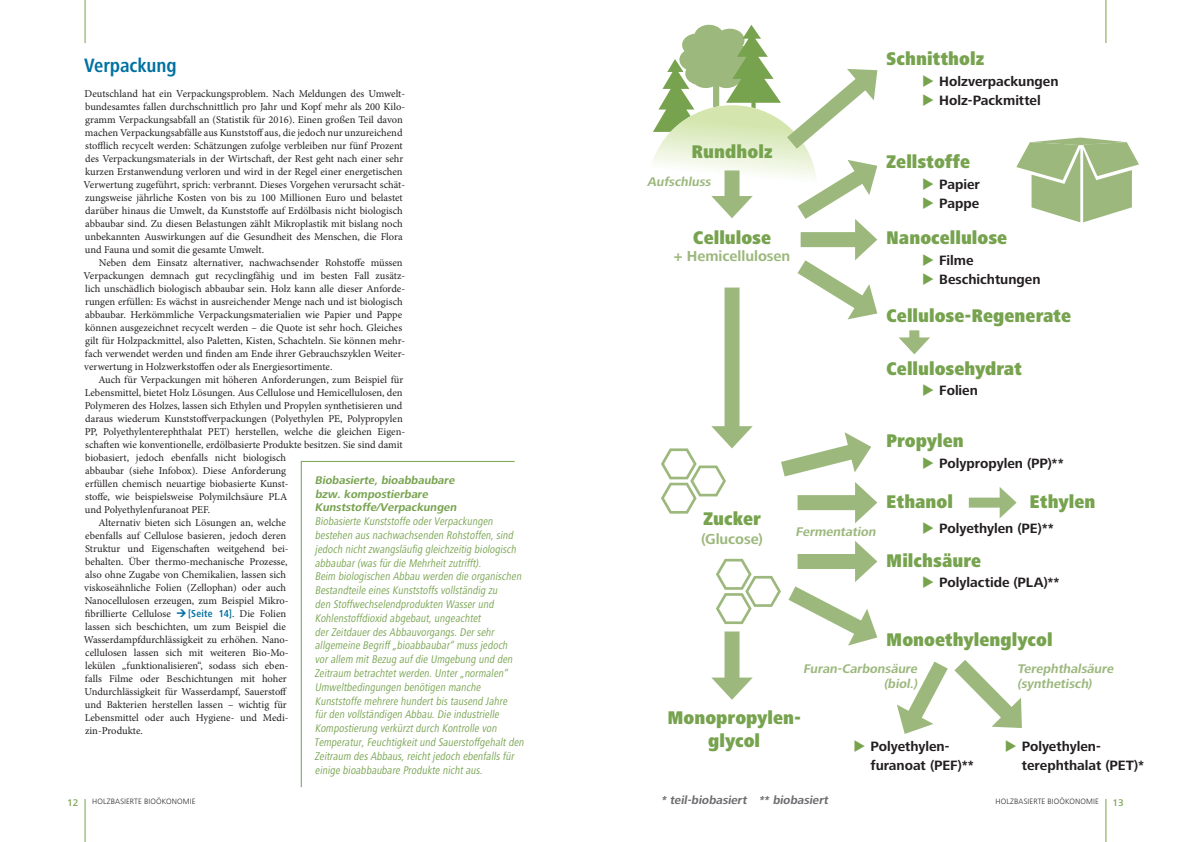
<style>
.page{position:relative;width:1191px;height:842px;background:#fff}
.page>*{position:absolute;margin:0;border:0;box-sizing:border-box;transform-origin:0 0}
.t1{font:700 condensed 20px "Frutiger Next LT";letter-spacing:-.005em;color:#0071a1}
.t2{font:900 condensed 19px/23px "Frutiger Next LT";color:#77a34f;text-align:center}
.t3{font:700 15px "Frutiger Next LT";color:#9cb87d}
.t4{font:700 14px/19px "Frutiger Next LT";color:#231f20}
.t5{font:italic 700 13px/15px "Frutiger Next LT";color:#9cb87d}
.t6{font:italic 700 12px "Frutiger Next LT";color:#6c6d70}
.t7{font:italic condensed 11.5px/13.8px "Frutiger Next LT";color:#77a34f}
.t8{font:italic 700 11.5px/13.8px "Frutiger Next LT";color:#77a34f}
.t9{font:10.5px/13px "Minion Pro";color:#231f20}
.t10{font:500 10px "Frutiger Next LT";color:#77a34f}
.t11{font:300 8px "Frutiger Next LT";letter-spacing:.015em;color:#231f20}
.s1{font-family:"Frutiger Next LT";font-weight:700;font-stretch:condensed;color:#0071a1}
.s2{color:#77a34f}
</style>
<div class="page">
<svg style="left:1016px;top:138px;width:123px;height:84px"></svg>
<svg style="left:897px;top:660px;width:125px;height:74px"></svg>
<svg style="left:781px;top:432px;width:96px;height:91px"></svg>
<svg style="left:652px;top:25px;width:226px;height:302px"></svg>
<div style="left:724px;top:631px;width:15px;height:55px;background:#9cb87d"></div>
<svg style="left:711px;top:677px;width:41px;height:23px"></svg>
<div style="left:724px;top:288px;width:15px;height:146px;background:#9cb87d"></div>
<div style="left:909px;top:330px;width:10px;height:14px;background:#9cb87d"></div>
<svg style="left:898px;top:337px;width:32px;height:17px"></svg>
<div style="left:968px;top:498px;width:38px;height:10px;background:#9cb87d"></div>
<svg style="left:999px;top:487px;width:17px;height:31px"></svg>
<svg style="left:661px;top:426px;width:91px;height:88px"></svg>
<svg style="left:716px;top:541px;width:162px;height:110px"></svg>
<hr style="left:85px;top:799px;width:1px;height:43px;background:#77a34f">
<hr style="left:85px;top:0;width:1px;height:43px;background:#77a34f">
<hr style="left:1105px;top:799px;width:1px;height:43px;background:#77a34f">
<hr style="left:1105px;top:0;width:1px;height:43px;background:#77a34f">
<svg style="left:300px;top:460px;width:215px;height:328px"></svg>
<h1 class="t1" style="left:84px;top:54px;width:94px">Verpackung</h1>
<p class="t9" style="left:83px;top:87px;width:323px">Deutschland hat ein Verpackungsproblem. Nach Meldungen des Umwelt&shy;bundesamtes fallen durchschnittlich pro Jahr und Kopf mehr als 200 Kilo&shy;gramm Verpackungsabfall an (Statistik für 2016). Einen großen Teil davon machen Verpackungsabfälle aus Kunststoff aus, die jedoch nur unzureichend stofflich recycelt werden: Schätzungen zufolge verbleiben nur fünf Prozent des Verpackungsmaterials in der Wirtschaft, der Rest geht nach einer sehr kurzen Erstanwendung verloren und wird in der Regel einer energetischen Verwertung zugeführt, sprich: verbrannt. Dieses Vorgehen verursacht schät&shy;zungsweise jährliche Kosten von bis zu 100 Millionen Euro und belastet darüber hinaus die Umwelt, da Kunststoffe auf Erdölbasis nicht biologisch abbaubar sind. Zu diesen Belastungen zählt Mikroplastik mit bislang noch unbekannten Auswirkungen auf die Gesundheit des Menschen, die Flora und Fauna und somit die gesamte Umwelt.</p>
<p class="t9" style="left:84px;top:256px;width:323px;text-indent:15px">Neben dem Einsatz alternativer, nachwachsender Rohstoffe müssen Verpackungen demnach gut recyclingfähig und im besten Fall zusätz&shy;lich unschädlich biologisch abbaubar sein. Holz kann alle dieser Anforde&shy;rungen erfüllen: Es wächst in ausreichender Menge nach und ist biologisch abbaubar. Herkömmliche Verpackungsmaterialien wie Papier und Pappe können ausgezeichnet recycelt werden – die Quote ist sehr hoch. Gleiches gilt für Holzpackmittel, also Paletten, Kisten, Schachteln. Sie können mehr&shy;fach verwendet werden und finden am Ende ihrer Gebrauchszyklen Weiter&shy;verwertung in Holzwerkstoffen oder als Energiesortimente.</p>
<p class="t9" style="left:98px;top:373px;width:306px">Auch für Verpackungen mit höheren Anforderungen, zum Beispiel für</p>
<p class="t9" style="left:85px;top:386px;width:319px">Lebensmittel, bietet Holz Lösungen. Aus Cellulose und Hemicellulosen, den</p>
<p class="t9" style="left:85px;top:399px;width:319px">Polymeren des Holzes, lassen sich Ethylen und Propylen synthetisieren und</p>
<p class="t9" style="left:85px;top:412px;width:319px">daraus wiederum Kunststoffverpackungen (Polyethylen PE, Polypropylen</p>
<p class="t9" style="left:85px;top:425px;width:322px">PP, Polyethylenterephthalat PET) herstellen, welche die gleichen Eigen-</p>
<p class="t9" style="left:85px;top:438px;width:319px">schaften wie konventionelle, erdölbasierte Produkte besitzen. Sie sind damit</p>
<p class="t9" style="left:85px;top:451px;width:202px">biobasiert, jedoch ebenfalls nicht biologisch</p>
<p class="t9" style="left:85px;top:464px;width:202px">abbaubar (siehe Infobox). Diese Anforderung</p>
<p class="t9" style="left:85px;top:477px;width:205px">erfüllen chemisch neuartige biobasierte Kunst-</p>
<p class="t9" style="left:85px;top:490px;width:203px">stoffe, wie beispielsweise Polymilchsäure PLA</p>
<p class="t9" style="left:85px;top:503px;width:127px">und Polyethylenfuranoat PEF.</p>
<p class="t9" style="left:98px;top:516px;width:189px">Alternativ bieten sich Lösungen an, welche</p>
<p class="t9" style="left:85px;top:529px;width:202px">ebenfalls auf Cellulose basieren, jedoch deren</p>
<p class="t9" style="left:85px;top:542px;width:205px">Struktur und Eigenschaften weitgehend bei-</p>
<p class="t9" style="left:85px;top:555px;width:204px">behalten. Über thermo-mechanische Prozesse,</p>
<p class="t9" style="left:85px;top:568px;width:202px">also ohne Zugabe von Chemikalien, lassen sich</p>
<p class="t9" style="left:84px;top:581px;width:203px">viskoseähnliche Folien (Zellophan) oder auch</p>
<p class="t9" style="left:85px;top:594px;width:205px">Nanocellulosen erzeugen, zum Beispiel Mikro-</p>
<p class="t9" style="left:85px;top:607px;width:87px">fibrillierte Cellulose</p>
<p class="t8" style="left:315px;top:473px;width:145px">Biobasierte, bioabbaubare bzw. kompostierbare<br>Kunststoffe/Verpackungen</p>
<p class="t7" style="left:314px;top:514px;width:213px">Biobasierte Kunststoffe oderVerpackungen bestehen aus nachwachsenden Rohstoffen,sind jedoch nichtzwangsläufig gleichzeitig biologisch abbaubar(was fürdie Mehrheitzutrifft).<br>Beim biologischen Abbau werden die organischen Bestandteile eines Kunststoffs vollständig zu<br>den Stoffwechselendprodukten Wasserund Kohlenstoffdioxid abgebaut,ungeachtet derZeitdauerdes Abbauvorgangs.Dersehr allgemeine Begriff„bioabbaubar“ muss jedoch vorallem mitBezug aufdie Umgebung und den Zeitraum betrachtetwerden.Unter„normalen“ Umweltbedingungen benötigen manche Kunststoffe mehrere hundertbis tausend Jahre fürden vollständigen Abbau.Die industrielle Kompostierung verkürztdurch Kontrolle von Temperatur,Feuchtigkeitund Sauerstoffgehaltden Zeitraum des Abbaus,reichtjedoch ebenfalls für einige bioabbaubare Produkte nichtaus.</p>
<p class="t9" style="left:84px;top:607px;width:206px;text-indent:104px"><span class="s1">[Seite 14]</span>. Die Folien lassen sich beschichten, um zum Beispiel die Wasserdampfdurchlässigkeit zu erhöhen. Nano&shy;cellulosen lassen sich mit weiteren Bio-Mo&shy;lekülen „funktionalisieren“, sodass sich eben&shy;falls Filme oder Beschichtungen mit hoher Undurchlässigkeit für Wasserdampf, Sauerstoff und Bakterien herstellen lassen – wichtig für Lebensmittel oder auch Hygiene- und Medi&shy;zin-Produkte.</p>
<h2 class="t2" style="left:886px;top:47px;width:100px">Schnittholz</h2>
<h3 class="t4" style="left:922px;top:72px;width:138px"><span class="s2">◆</span> Holzverpackungen</h3>
<h3 class="t4" style="left:922px;top:91px;width:120px"><span class="s2">◆</span> Holz-Packmittel</h3>
<h2 class="t2" style="left:691px;top:140px;width:83px">Rundholz</h2>
<p class="t5" style="left:647px;top:175px;width:67px">Aufschluss</p>
<h2 class="t2" style="left:693px;top:226px;width:80px">Cellulose</h2>
<h3 class="t3" style="left:673px;top:247px;width:118px">+ Hemicellulosen</h3>
<h2 class="t2" style="left:886px;top:150px;width:85px">Zellstoffe</h2>
<h3 class="t4" style="left:922px;top:175px;width:59px"><span class="s2">◆</span> Papier</h3>
<h3 class="t4" style="left:922px;top:194px;width:59px"><span class="s2">◆</span> Pappe</h3>
<h2 class="t2" style="left:886px;top:226px;width:122px">Nanocellulose</h2>
<h3 class="t4" style="left:922px;top:250px;width:53px"><span class="s2">◆</span> Filme</h3>
<h3 class="t4" style="left:922px;top:269px;width:120px"><span class="s2">◆</span> Beschichtungen</h3>
<h2 class="t2" style="left:886px;top:304px;width:186px">Cellulose-Regenerate</h2>
<h2 class="t2" style="left:886px;top:357px;width:137px">Cellulosehydrat</h2>
<h3 class="t4" style="left:922px;top:381px;width:57px"><span class="s2">◆</span> Folien</h3>
<h2 class="t2" style="left:703px;top:507px;width:59px">Zucker</h2>
<h3 class="t3" style="left:701px;top:530px;width:63px">(Glucose)</h3>
<p class="t5" style="left:795px;top:525px;width:84px">Fermentation</p>
<h2 class="t2" style="left:886px;top:429px;width:79px">Propylen</h2>
<h3 class="t4" style="left:922px;top:454px;width:143px"><span class="s2">◆</span> Polypropylen (PP)**</h3>
<h2 class="t2" style="left:886px;top:490px;width:68px">Ethanol</h2>
<h2 class="t2" style="left:1029px;top:490px;width:67px">Ethylen</h2>
<h3 class="t4" style="left:922px;top:519px;width:133px"><span class="s2">◆</span> Polyethylen (PE)**</h3>
<h2 class="t2" style="left:886px;top:549px;width:97px">Milchsäure</h2>
<h3 class="t4" style="left:922px;top:573px;width:139px"><span class="s2">◆</span> Polylactide (PLA)**</h3>
<h2 class="t2" style="left:886px;top:628px;width:168px">Monoethylenglycol</h2>
<p class="t5" style="left:803px;top:661px;width:118px;text-align:right">Furan-Carbonsäure (biol.)</p>
<h2 class="t2" style="left:667px;top:706px;width:135px">Monopropylen&shy;glycol</h2>
<h3 class="t4" style="left:870px;top:736px;width:105px;text-indent:-17px"><span class="s2">◆</span> Polyethylen&shy;furanoat (PEF)**</h3>
<p class="t5" style="left:1017px;top:661px;width:100px">Terephthalsäure (synthetisch)</p>
<h3 class="t4" style="left:1021px;top:736px;width:124px;text-indent:-17px"><span class="s2">◆</span> Polyethylen&shy;terephthalat (PET)*</h3>
<p class="t6" style="left:661px;top:794px;width:171px">* teil-biobasiert ** biobasiert</p>
<p class="t10" style="left:67px;top:797px;width:13px">12</p>
<p class="t11" style="left:92px;top:797px;width:105px">HOLZBASIERTE BIOÖKONOMIE</p>
<p class="t11" style="left:995px;top:797px;width:105px">HOLZBASIERTE BIOÖKONOMIE</p>
<p class="t10" style="left:1112px;top:797px;width:13px">13</p>
</div>
